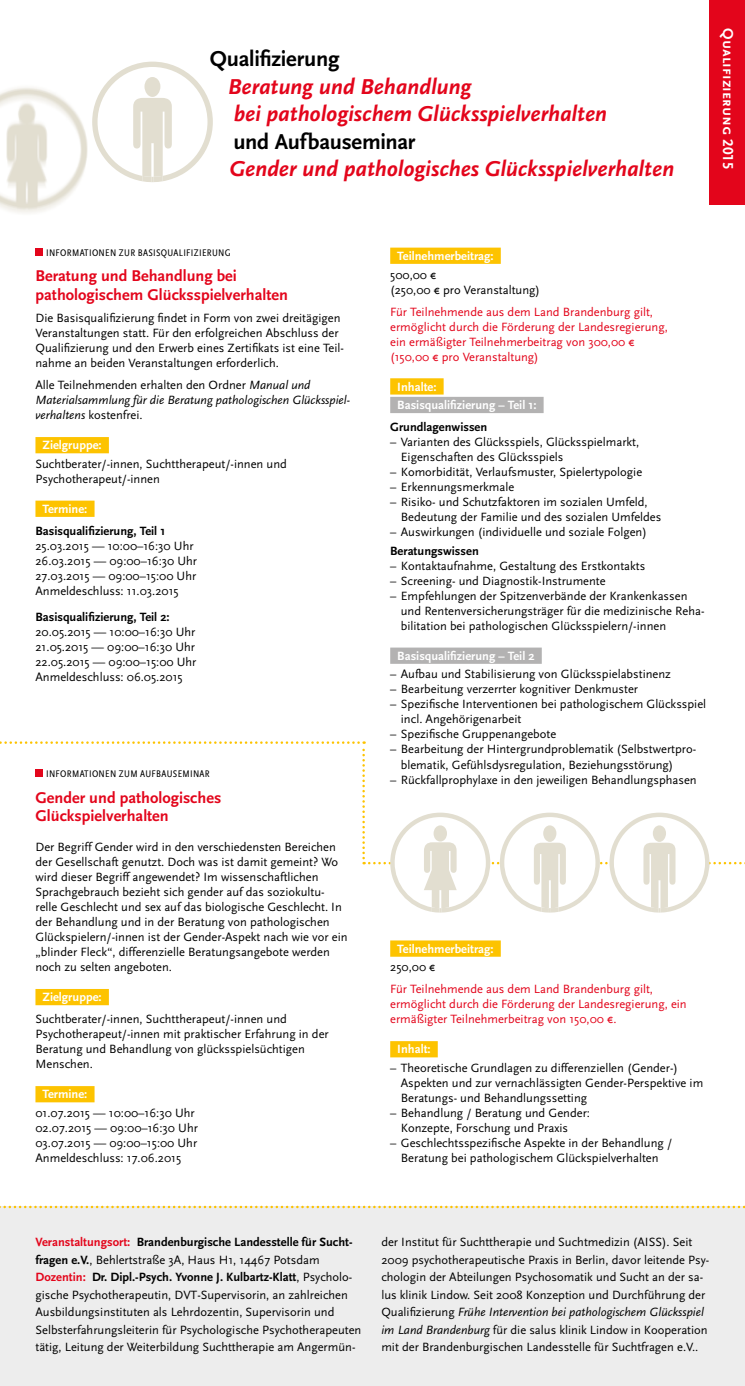
<style>
.page{position:relative;width:745px;height:1386px;background:#fff}
.page>*{position:absolute;margin:0;border:0;box-sizing:border-box;transform-origin:0 0}
.t1{font:italic 700 22.5px/27.5px "Scala Sans";letter-spacing:-.005em;color:#e3051b}
.t2{font:700 22.5px "Scala Sans";letter-spacing:-.015em;color:#000}
.t3{font:700 16.25px/18.8px "Scala Sans";color:#e3051b}
.t4{font:700 15px "Scala Sans Caps";color:#fff}
.t5{font:12.5px/15px "Scala Sans";color:#000}
.t6{font:12.5px/15px "Scala Sans";color:#e3051b}
.t7{font:700 12.5px/18.5px "Scala Sans";color:#fff}
.t8{font:italic 12.5px/15px "Scala Sans";color:#000}
.t9{font:700 12.5px "Scala Sans";color:#000}
.t10{font:10px "Scala Sans Regular Con";letter-spacing:.03em;color:#000}
.s1{font-style:normal}
.s2{font-weight:700;color:#e3051b}
.s3{font-weight:700}
.s4{font-style:italic}
</style>
<div class="page">
<div style="left:0;top:1207px;width:744px;height:178px;background:#ededed"></div>
<svg style="left:0;top:1205px;width:745px;height:3px"></svg>
<div style="left:709px;top:0;width:35px;height:204px;background:#e3051b"></div>
<div style="left:35px;top:437px;width:74px;height:16px;background:#fdc300"></div>
<div style="left:35px;top:500px;width:59px;height:17px;background:#fdc300"></div>
<div style="left:35px;top:248px;width:8px;height:7px;background:#e3051b"></div>
<div style="left:390px;top:248px;width:110px;height:16px;background:#fdc300"></div>
<div style="left:390px;top:378px;width:53px;height:16px;background:#fdc300"></div>
<div style="left:390px;top:397px;width:153px;height:16px;background:#b3b2b2"></div>
<div style="left:390px;top:647px;width:151px;height:17px;background:#b3b2b2"></div>
<div style="left:35px;top:989px;width:74px;height:16px;background:#fdc300"></div>
<div style="left:35px;top:1086px;width:59px;height:16px;background:#fdc300"></div>
<div style="left:390px;top:940px;width:110px;height:16px;background:#fdc300"></div>
<div style="left:390px;top:1041px;width:47px;height:16px;background:#fdc300"></div>
<svg style="left:0;top:741px;width:745px;height:171px"></svg>
<img style="left:0;top:87px;width:88px;height:126px">
<svg style="left:92px;top:62px;width:121px;height:120px"></svg>
<h1 class="t2" style="left:210px;top:47px;width:131px">Qualifizierung</h1>
<h1 class="t1" style="left:228px;top:73px;width:380px">Beratung und Behandlung<br>bei pathologischem Glücksspielverhalten</h1>
<h1 class="t2" style="left:233px;top:129px;width:183px">und Aufbauseminar</h1>
<h1 class="t1" style="left:229px;top:156px;width:446px">Gender und pathologisches Glücksspielverhalten</h1>
<p class="t4" style="left:736px;top:28px;width:142px;rotate:90deg">Qualifizierung 2015</p>
<p class="t10" style="left:46px;top:247px;width:186px">INFORMATIONEN ZUR BASISQUALIFIZIERUNG</p>
<h2 class="t3" style="left:35px;top:267px;width:254px">Beratung und Behandlung bei pathologischem Glücksspielverhalten</h2>
<p class="t5" style="left:35px;top:311px;width:310px">Die Basisqualifizierung findet in Form von zwei dreitägigen Veranstaltungen statt. Für den erfolgreichen Abschluss der Qualifizierung und den Erwerb eines Zertifikats ist eine Teil&shy;nahme an beiden Veranstaltungen erforderlich.</p>
<p class="t8" style="left:35px;top:378px;width:316px"><span class="s1">Alle Teilnehmenden erhalten den Ordner</span> Manual und<br>Materialsammlung für die Beratung pathologischen Glücksspiel&shy;verhaltens <span class="s1">kostenfrei.</span></p>
<p class="t7" style="left:43px;top:436px;width:61px">Zielgruppe:</p>
<p class="t5" style="left:35px;top:456px;width:253px">Suchtberater/-innen, Suchttherapeut/-innen und<br>Psychotherapeut/-innen</p>
<p class="t7" style="left:43px;top:500px;width:46px">Termine:</p>
<p class="t9" style="left:35px;top:524px;width:131px">Basisqualifizierung, Teil 1</p>
<p class="t5" style="left:35px;top:539px;width:163px">25.03.2015 — 10:00–16:30 Uhr<br>26.03.2015 — 09:00–16:30 Uhr<br>27.03.2015 — 09:00–15:00 Uhr<br>Anmeldeschluss: 11.03.2015</p>
<p class="t9" style="left:35px;top:610px;width:136px">Basisqualifizierung, Teil 2:</p>
<p class="t5" style="left:35px;top:624px;width:162px;text-align:justify">20.05.2015 — 10:00–16:30 Uhr 21.05.2015 — 09:00–16:30 Uhr 22.05.2015 — 09:00–15:00 Uhr Anmeldeschluss: 06.05.2015</p>
<p class="t10" style="left:46px;top:768px;width:165px">INFORMATIONEN ZUM AUFBAUSEMINAR</p>
<h2 class="t3" style="left:35px;top:788px;width:187px">Gender und pathologisches<br>Glückspielverhalten</h2>
<p class="t5" style="left:35px;top:840px;width:313px">Der Begriff Gender wird in den verschiedensten Bereichen der Gesellschaft genutzt. Doch was ist damit gemeint? Wo wird dieser Begriff angewendet? Im wissenschaftlichen Sprachgebrauch bezieht sich gender auf das soziokultu&shy;relle Geschlecht und sex auf das biologische Geschlecht. In der Behandlung und in der Beratung von pathologischen Glückspielern/-innen ist der Gender-Aspekt nach wie vor ein „blinder Fleck“, differenzielle Beratungsangebote werden noch zu selten angeboten.</p>
<p class="t7" style="left:43px;top:988px;width:61px">Zielgruppe:</p>
<p class="t5" style="left:35px;top:1012px;width:294px">Suchtberater/-innen, Suchttherapeut/-innen und Psychotherapeut/-innen mit praktischer Erfahrung in der Beratung und Behandlung von glücksspielsüchtigen Menschen.</p>
<p class="t7" style="left:43px;top:1085px;width:46px">Termine:</p>
<p class="t5" style="left:35px;top:1105px;width:164px">01.07.2015 — 10:00–16:30 Uhr<br>02.07.2015 — 09:00–16:30 Uhr<br>03.07.2015 — 09:00–15:00 Uhr<br>Anmeldeschluss: 17.06.2015</p>
<p class="t7" style="left:397px;top:247px;width:98px">Teilnehmerbeitrag:</p>
<p class="t5" style="left:390px;top:267px;width:151px">500,00 €<br>(250,00 € pro Veranstaltung)</p>
<p class="t6" style="left:390px;top:304px;width:279px">Für Teilnehmende aus dem Land Brandenburg gilt, ermöglicht durch die Förderung der Landesregierung, ein ermäßigter Teilnehmerbeitrag von 300,00 € (150,00 € pro Veranstaltung)</p>
<p class="t7" style="left:397px;top:378px;width:141px">Inhalte:<br>Basisqualifizierung – Teil 1:</p>
<p class="t9" style="left:390px;top:420px;width:98px">Grundlagenwissen</p>
<p class="t5" style="left:400px;top:435px;width:240px;text-indent:-11px">– Varianten des Glücksspiels, Glücksspielmarkt,<br>Eigenschaften des Glücksspiels</p>
<p class="t5" style="left:390px;top:465px;width:253px">– Komorbidität, Verlaufsmuster, Spielertypologie</p>
<p class="t5" style="left:390px;top:480px;width:125px">– Erkennungsmerkmale</p>
<p class="t5" style="left:400px;top:495px;width:262px;text-indent:-11px">– Risiko- und Schutzfaktoren im sozialen Umfeld,<br>Bedeutung der Familie und des sozialen Umfeldes</p>
<p class="t5" style="left:390px;top:525px;width:258px">– Auswirkungen (individuelle und soziale Folgen)</p>
<p class="t9" style="left:390px;top:544px;width:90px">Beratungswissen</p>
<p class="t5" style="left:390px;top:558px;width:256px">– Kontaktaufnahme, Gestaltung des Erstkontakts</p>
<p class="t5" style="left:390px;top:573px;width:217px">– Screening- und Diagnostik-Instrumente</p>
<p class="t5" style="left:400px;top:588px;width:305px;text-indent:-11px">– Empfehlungen der Spitzenverbände der Krankenkassen und Rentenversicherungsträger für die medizinische Reha&shy;bilitation bei pathologischen Glücksspielern/-innen</p>
<p class="t7" style="left:397px;top:647px;width:139px">Basisqualifizierung – Teil 2</p>
<p class="t5" style="left:390px;top:667px;width:282px">– Aufbau und Stabilisierung von Glücksspielabstinenz</p>
<p class="t5" style="left:390px;top:682px;width:249px">– Bearbeitung verzerrter kognitiver Denkmuster</p>
<p class="t5" style="left:400px;top:697px;width:307px;text-indent:-11px">– Spezifische Interventionen bei pathologischem Glücksspiel incl. Angehörigenarbeit</p>
<p class="t5" style="left:390px;top:727px;width:167px">– Spezifische Gruppenangebote</p>
<p class="t5" style="left:400px;top:742px;width:297px;text-indent:-11px">– Bearbeitung der Hintergrundproblematik (Selbstwertpro&shy;blematik, Gefühlsdysregulation, Beziehungsstörung)</p>
<p class="t5" style="left:390px;top:772px;width:308px">– Rückfallprophylaxe in den jeweiligen Behandlungsphasen</p>
<p class="t7" style="left:397px;top:939px;width:98px">Teilnehmerbeitrag:</p>
<p class="t5" style="left:390px;top:960px;width:47px">250,00 €</p>
<p class="t6" style="left:390px;top:982px;width:298px">Für Teilnehmende aus dem Land Brandenburg gilt, ermöglicht durch die Förderung der Landesregierung, ein ermäßigter Teilnehmerbeitrag von 150,00 €.</p>
<p class="t7" style="left:397px;top:1040px;width:35px">Inhalt:</p>
<p class="t5" style="left:400px;top:1060px;width:304px;text-indent:-11px">– Theoretische Grundlagen zu differenziellen (Gender-)<br>Aspekten und zur vernachlässigten Gender-Perspektive im<br>Beratungs- und Behandlungssetting</p>
<p class="t5" style="left:400px;top:1105px;width:190px;text-indent:-11px">– Behandlung / Beratung und Gender:<br>Konzepte, Forschung und Praxis</p>
<p class="t5" style="left:390px;top:1135px;width:283px;text-align:center">– Geschlechtsspezifische Aspekte in der Behandlung /<br>Beratung bei pathologischem Glückspielverhalten</p>
<p class="t5" style="left:35px;top:1233px;width:327px;line-height:17.5px"><span class="s2">Veranstaltungsort:</span> <span class="s3">Brandenburgische Landesstelle für Sucht&shy;fragen e.V.</span>, Behlertstraße 3A, Haus H1, 14467 Potsdam <span class="s2">Dozentin:</span> <span class="s3">Dr. Dipl.-Psych. Yvonne J. Kulbartz-Klatt</span>, Psycholo&shy;gische Psychotherapeutin, DVT-Supervisorin, an zahlreichen Ausbildungsinstituten als Lehrdozentin, Supervisorin und Selbsterfahrungsleiterin für Psychologische Psychotherapeuten tätig, Leitung der Weiterbildung Suchttherapie am Angermün-</p>
<p class="t5" style="left:381px;top:1233px;width:329px;line-height:17.5px">der Institut für Suchttherapie und Suchtmedizin (AISS). Seit 2009 psychotherapeutische Praxis in Berlin, davor leitende Psy&shy;chologin der Abteilungen Psychosomatik und Sucht an der sa&shy;lus klinik Lindow. Seit 2008 Konzeption und Durchführung der Qualifizierung <span class="s4">Frühe Intervention bei pathologischem Glücksspiel im Land Brandenburg</span> für die salus klinik Lindow in Kooperation mit der Brandenburgischen Landesstelle für Suchtfragen e.V..</p>
</div>
